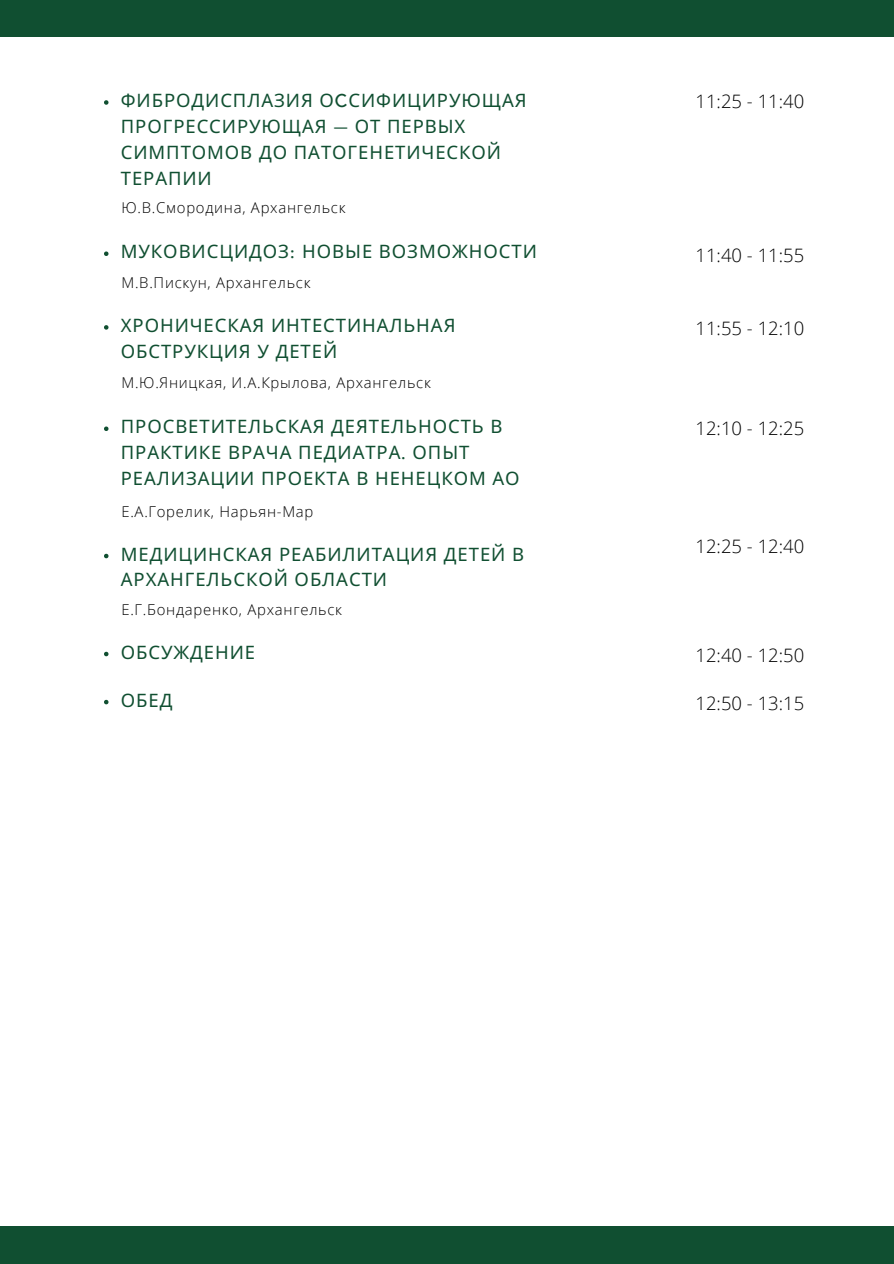
<style>
.page{position:relative;width:894px;height:1264px;background:#fff}
.page>*{position:absolute;margin:0;border:0;box-sizing:border-box;transform-origin:0 0}
.t1{font:18.45px/25.8px "Noto Sans";letter-spacing:.05em;color:#104f31}
.t2{font:300 18.45px "Open Sans";color:#000}
.t3{font:300 14.85px "Open Sans";letter-spacing:.05em;color:#000}
.s1{font-family:"Kollektif"}
</style>
<div class="page">
<svg style="left:104px;top:100px;width:4px;height:5px"></svg>
<div style="left:0;top:0;width:893px;height:36px;background:#104f31"></div>
<div style="left:0;top:1226px;width:893px;height:37px;background:#104f31"></div>
<svg style="left:104px;top:651px;width:4px;height:5px"></svg>
<svg style="left:104px;top:251px;width:4px;height:5px"></svg>
<svg style="left:104px;top:325px;width:4px;height:4px"></svg>
<svg style="left:104px;top:426px;width:4px;height:5px"></svg>
<svg style="left:104px;top:700px;width:4px;height:4px"></svg>
<svg style="left:104px;top:554px;width:4px;height:4px"></svg>
<p class="t1" style="left:121px;top:87px;width:407px">ФИБРОДИСПЛАЗИЯ О<span class="s1">C</span>СИФИЦИРУЮЩАЯ<br>ПРОГРЕССИРУЮЩАЯ <span class="s1">—</span> ОТ ПЕРВЫХ<br>СИМПТОМОВ ДО ПАТОГЕНЕТИЧЕСКОЙ<br>ТЕРАПИИ</p>
<h1 class="t3" style="left:121px;top:197px;width:225px">Ю.В.Смородина, Архангельск</h1>
<p class="t1" style="left:121px;top:238px;width:417px">МУКОВИСЦИДОЗ<span class="s1">:</span> НОВЫЕ ВОЗМОЖНОСТИ</p>
<h1 class="t3" style="left:121px;top:272px;width:191px">М.В.Пискун, Архангельск</h1>
<p class="t1" style="left:121px;top:312px;width:336px">ХРОНИЧЕСКАЯ ИНТЕСТИНАЛЬНАЯ<br>ОБСТРУКЦИЯ У ДЕТЕЙ</p>
<p class="t3" style="left:121px;top:372px;width:311px">М.Ю.Яницкая, И.А.Крылова, Архангельск</p>
<p class="t1" style="left:121px;top:413px;width:400px">ПРОСВЕТИТЕЛЬСКАЯ ДЕЯТЕЛЬНОСТЬ В<br>ПРАКТИКЕ ВРАЧА ПЕДИАТРА<span class="s1">.</span> ОПЫТ<br>РЕАЛИЗАЦИИ ПРОЕКТА В НЕНЕЦКОМ АО</p>
<h1 class="t3" style="left:121px;top:501px;width:193px">Е.А.Горелик, Нарьян-Мар</h1>
<h1 class="t1" style="left:121px;top:540px;width:404px">МЕДИЦИНСКАЯ РЕАБИЛИТАЦИЯ ДЕТЕЙ В<br>АРХАНГЕЛЬСКОЙ ОБЛАСТИ</h1>
<p class="t3" style="left:121px;top:598px;width:222px">Е.Г.Бондаренко, Архангельск</p>
<p class="t1" style="left:121px;top:638px;width:136px">ОБСУЖДЕНИЕ</p>
<p class="t1" style="left:121px;top:686px;width:53px">ОБЕД</p>
<p class="t2" style="left:695px;top:88px;width:110px">11:25 - 11:40</p>
<p class="t2" style="left:695px;top:242px;width:110px">11:40 - 11:55</p>
<p class="t2" style="left:695px;top:315px;width:110px">11:55 - 12:10</p>
<h1 class="t2" style="left:695px;top:415px;width:110px">12:10 - 12:25</h1>
<p class="t2" style="left:695px;top:533px;width:110px">12:25 - 12:40</p>
<h1 class="t2" style="left:695px;top:642px;width:110px">12:40 - 12:50</h1>
<p class="t2" style="left:695px;top:690px;width:110px">12:50 - 13:15</p>
</div>
